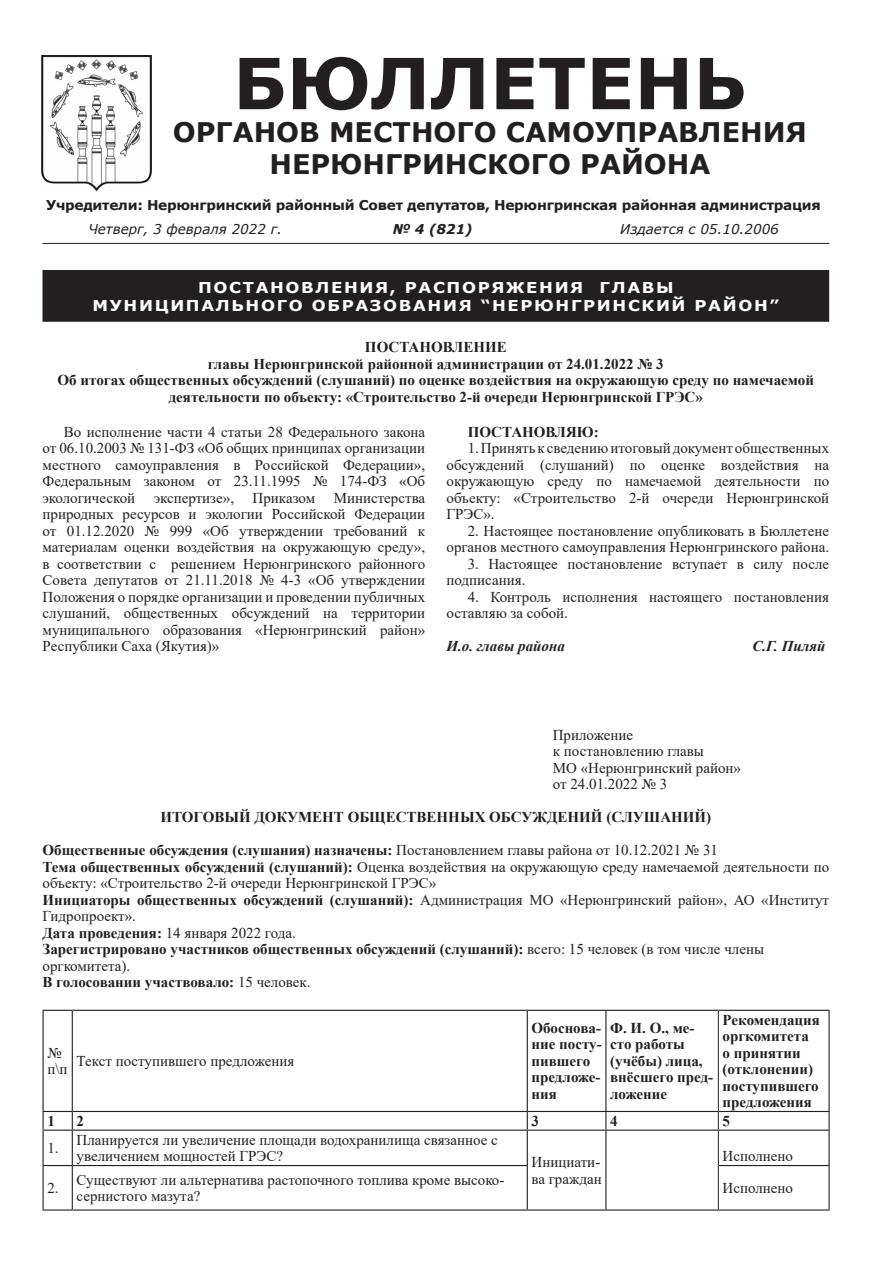
<style>
.page{position:relative;width:893px;height:1263px;background:#fff}
.page>*{position:absolute;margin:0;border:0;box-sizing:border-box;transform-origin:0 0}
.t1{font:700 70.5px "Verdana";color:#231f20}
.t2{font:700 27px "Verdana";color:#231f20}
.Normal_rtf_168{font:15px/16.5px "Times New Roman";color:#231f20}
.Normal_rtf_168-2{font:700 15px/16.5px "Times New Roman";color:#231f20;text-align:center}
.ConsNormal_rtf_14{font:15px/16.5px "Times New Roman";color:#231f20}
.ТЕКСТ_ТАБЛ{font:15px/16.5px "Times New Roman";color:#231f20}
.ТЕКСТ_ТАБЛ-2{font:700 15px/16.5px "Times New Roman";color:#231f20}
.t3{font:700 15px "Verdana";letter-spacing:.1em;color:#fff;scale:1.1 1}
.ПРИЛОЖЕНИЕ{font:15px "Times New Roman";color:#231f20}
.ConsNonformat_rtf_8{font:italic 700 15px "Times New Roman";color:#231f20}
.ConsNormal_rtf_14-2{font:700 15px "Times New Roman";color:#231f20}
.t4{font:700 13.5px "Verdana";letter-spacing:-.02em;color:#231f20}
.t5{font:italic 13.5px "Verdana";color:#231f20}
.t6{font:italic 700 13.5px "Verdana";color:#231f20}
.s1{font-weight:400}
.s2{font-weight:700}
</style>
<div class="page">
<hr style="left:43px;top:243px;width:786px;height:1px;background:#231f20">
<img style="left:41px;top:55px;width:110px;height:137px">
<div style="left:43px;top:271px;width:785px;height:50px;background:#231f20"></div>
<div style="left:43px;top:270px;width:786px;height:52px;border:2px solid #231f20"></div>
<hr style="left:43px;top:1011px;width:1px;height:100px;background:#231f20">
<hr style="left:72px;top:1011px;width:1px;height:100px;background:#231f20">
<hr style="left:527px;top:1011px;width:1px;height:100px;background:#231f20">
<hr style="left:605px;top:1011px;width:1px;height:100px;background:#231f20">
<hr style="left:718px;top:1011px;width:1px;height:100px;background:#231f20">
<hr style="left:828px;top:1011px;width:2px;height:100px;background:#231f20">
<svg style="left:527px;top:1112px;width:1px;height:17px"></svg>
<svg style="left:605px;top:1112px;width:1px;height:17px"></svg>
<svg style="left:718px;top:1112px;width:1px;height:17px"></svg>
<svg style="left:828px;top:1112px;width:2px;height:17px"></svg>
<hr style="left:43px;top:1131px;width:1px;height:34px;background:#231f20">
<hr style="left:72px;top:1131px;width:1px;height:34px;background:#231f20">
<hr style="left:527px;top:1131px;width:1px;height:34px;background:#231f20">
<hr style="left:605px;top:1131px;width:1px;height:34px;background:#231f20">
<hr style="left:605px;top:1165px;width:1px;height:44px;background:#231f20">
<hr style="left:718px;top:1131px;width:1px;height:34px;background:#231f20">
<hr style="left:828px;top:1131px;width:2px;height:34px;background:#231f20">
<hr style="left:43px;top:1166px;width:1px;height:43px;background:#231f20">
<hr style="left:72px;top:1166px;width:1px;height:43px;background:#231f20">
<hr style="left:527px;top:1166px;width:1px;height:43px;background:#231f20">
<hr style="left:718px;top:1165px;width:1px;height:44px;background:#231f20">
<hr style="left:828px;top:1166px;width:2px;height:43px;background:#231f20">
<svg style="left:43px;top:1010px;width:29px;height:1px"></svg>
<hr style="left:72px;top:1010px;width:455px;height:1px;background:#231f20">
<hr style="left:527px;top:1010px;width:79px;height:1px;background:#231f20">
<hr style="left:606px;top:1010px;width:112px;height:1px;background:#231f20">
<hr style="left:718px;top:1010px;width:112px;height:1px;background:#231f20">
<svg style="left:43px;top:1111px;width:30px;height:18px"></svg>
<hr style="left:72px;top:1111px;width:455px;height:1px;background:#231f20">
<hr style="left:527px;top:1111px;width:79px;height:1px;background:#231f20">
<hr style="left:606px;top:1111px;width:112px;height:1px;background:#231f20">
<hr style="left:718px;top:1111px;width:112px;height:1px;background:#231f20">
<hr style="left:43px;top:1129px;width:29px;height:2px;background:#231f20">
<hr style="left:72px;top:1129px;width:455px;height:2px;background:#231f20">
<hr style="left:527px;top:1129px;width:79px;height:2px;background:#231f20">
<hr style="left:606px;top:1129px;width:112px;height:2px;background:#231f20">
<hr style="left:718px;top:1129px;width:112px;height:2px;background:#231f20">
<svg style="left:43px;top:1165px;width:29px;height:1px"></svg>
<hr style="left:72px;top:1165px;width:456px;height:1px;background:#231f20">
<hr style="left:719px;top:1165px;width:111px;height:1px;background:#231f20">
<svg style="left:43px;top:1209px;width:29px;height:1px"></svg>
<hr style="left:72px;top:1209px;width:455px;height:1px;background:#231f20">
<hr style="left:527px;top:1209px;width:79px;height:1px;background:#231f20">
<hr style="left:606px;top:1209px;width:112px;height:1px;background:#231f20">
<hr style="left:718px;top:1209px;width:112px;height:1px;background:#231f20">
<p class="t1" style="left:233px;top:34px;width:515px">БЮЛЛЕТЕНЬ</p>
<p class="t2" style="left:173px;top:113px;width:636px">ОРГАНОВ МЕСТНОГО САМОУПРАВЛЕНИЯ</p>
<p class="t2" style="left:269px;top:145px;width:442px">НЕРЮНГРИНСКОГО РАЙОНА</p>
<p class="t4" style="left:46px;top:196px;width:776px">Учредители: Нерюнгринский районный Совет депутатов, Нерюнгринская районная администрация</p>
<p class="t5" style="left:88px;top:220px;width:195px">Четверг, 3 февраля 2022 г.</p>
<p class="t6" style="left:393px;top:220px;width:81px">№ 4 (821)</p>
<p class="t5" style="left:620px;top:220px;width:160px">Издается с 05.10.2006</p>
<p class="t3" style="left:198px;top:277px;width:434px">ПОСТАНОВЛЕНИЯ, РАСПОРЯЖЕНИЯ ГЛАВЫ</p>
<p class="t3" style="left:93px;top:295px;width:626px">МУНИЦИПАЛЬНОГО ОБРАЗОВАНИЯ “НЕРЮНГРИНСКИЙ РАЙОН”</p>
<p class="Normal_rtf_168-2" style="left:365px;top:339px;width:143px">ПОСТАНОВЛЕНИЕ</p>
<p class="Normal_rtf_168-2" style="left:208px;top:355px;width:457px">главы Нерюнгринской районной администрации от 24.01.2022 № 3</p>
<p class="Normal_rtf_168-2" style="left:58px;top:372px;width:758px">Об итогах общественных обсуждений (слушаний) по оценке воздействия на окружающую среду по намечаемой деятельности по объекту: «Строительство 2-й очереди Нерюнгринской ГРЭС»</p>
<p class="Normal_rtf_168" style="left:43px;top:423px;width:384px;text-align:justify;text-indent:21px">Во исполнение части 4 статьи 28 Федерального закона от 06.10.2003 № 131-ФЗ «Об общих принципах организации местного самоуправления в Российской Федерации», Федеральным законом от 23.11.1995 № 174-ФЗ «Об экологической экспертизе», Приказом Министерства природных ресурсов и экологии Российской Федерации от 01.12.2020 № 999 «Об утверждении требований к материалам оценки воздействия на окружающую среду», в соответствии с решением Нерюнгринского районного Совета депутатов от 21.11.2018 № 4-3 «Об утверждении Положения о порядке организации и проведении публичных слушаний, общественных обсуждений на территории муниципального образования «Нерюнгринский район» Республики Саха (Якутия)»</p>
<p class="ConsNormal_rtf_14-2" style="left:468px;top:421px;width:133px">ПОСТАНОВЛЯЮ:</p>
<p class="ConsNormal_rtf_14" style="left:446px;top:439px;width:384px;text-align:justify;text-indent:21px">1. Принять к сведению итоговый документ общественных обсуждений (слушаний) по оценке воздействия на окружающую среду по намечаемой деятельности по объекту: «Строительство 2-й очереди Нерюнгринской ГРЭС».</p>
<p class="ConsNormal_rtf_14" style="left:446px;top:522px;width:384px;text-align:right">2. Настоящее постановление опубликовать в Бюллетене органов местного самоуправления Нерюнгринского района.</p>
<p class="ConsNormal_rtf_14" style="left:446px;top:555px;width:384px;text-indent:21px">3. Настоящее постановление вступает в силу после подписания.</p>
<p class="ConsNormal_rtf_14" style="left:446px;top:588px;width:384px;text-indent:21px">4. Контроль исполнения настоящего постановления оставляю за собой.</p>
<p class="ConsNonformat_rtf_8" style="left:446px;top:636px;width:120px">И.о. главы района</p>
<p class="ConsNonformat_rtf_8" style="left:752px;top:636px;width:74px">С.Г. Пиляй</p>
<p class="ПРИЛОЖЕНИЕ" style="left:553px;top:724px;width:82px">Приложение</p>
<p class="ПРИЛОЖЕНИЕ" style="left:553px;top:741px;width:153px">к постановлению главы</p>
<p class="ПРИЛОЖЕНИЕ" style="left:553px;top:757px;width:190px">МО «Нерюнгринский район»</p>
<p class="ПРИЛОЖЕНИЕ" style="left:553px;top:774px;width:116px">от 24.01.2022 № 3</p>
<p class="Normal_rtf_168-2" style="left:160px;top:808px;width:552px">ИТОГОВЫЙ ДОКУМЕНТ ОБЩЕСТВЕННЫХ ОБСУЖДЕНИЙ (СЛУШАНИЙ)</p>
<p class="Normal_rtf_168-2" style="left:43px;top:841px;width:677px">Общественные обсуждения (слушания) назначены: <span class="s1">Постановлением главы района от 10.12.2021 № 31</span></p>
<p class="Normal_rtf_168" style="left:43px;top:858px;width:788px"><span class="s2">Тема общественных обсуждений (слушаний):</span> Оценка воздействия на окружающую среду намечаемой деятельности по объекту: «Строительство 2-й очереди Нерюнгринской ГРЭС»</p>
<p class="Normal_rtf_168" style="left:43px;top:891px;width:788px"><span class="s2">Инициаторы общественных обсуждений (слушаний):</span> Администрация МО «Нерюнгринский район», АО «Институт<br>Гидропроект».</p>
<p class="Normal_rtf_168" style="left:43px;top:924px;width:255px"><span class="s2">Дата проведения:</span> 14 января 2022 года.</p>
<p class="Normal_rtf_168-2" style="left:43px;top:940px;width:723px;text-align:left">Зарегистрировано участников общественных обсуждений (слушаний): <span class="s1">всего: 15 человек (в том числе члены оргкомитета).</span></p>
<p class="Normal_rtf_168-2" style="left:43px;top:973px;width:270px">В голосовании участвовало: <span class="s1">15 человек.</span></p>
<p class="ТЕКСТ_ТАБЛ" style="left:47px;top:1044px;width:16px">№</p>
<p class="ТЕКСТ_ТАБЛ" style="left:47px;top:1060px;width:22px">п\п</p>
<p class="ТЕКСТ_ТАБЛ" style="left:77px;top:1052px;width:219px">Текст поступившего предложения</p>
<p class="ТЕКСТ_ТАБЛ-2" style="left:531px;top:1019px;width:72px">Обоснова&shy;ние посту&shy;пившего предложе&shy;ния</p>
<p class="ТЕКСТ_ТАБЛ-2" style="left:610px;top:1019px;width:105px">Ф. И. О., ме&shy;сто работы (учёбы) лица, внёсшего пред&shy;ложение</p>
<p class="ТЕКСТ_ТАБЛ-2" style="left:723px;top:1011px;width:99px">Рекомендация оргкомитета</p>
<p class="ТЕКСТ_ТАБЛ-2" style="left:723px;top:1044px;width:80px">о принятии</p>
<p class="ТЕКСТ_ТАБЛ-2" style="left:723px;top:1060px;width:92px">(отклонении)</p>
<p class="ТЕКСТ_ТАБЛ-2" style="left:723px;top:1077px;width:98px">поступившего предложения</p>
<p class="ТЕКСТ_ТАБЛ-2" style="left:47px;top:1112px;width:9px">1</p>
<p class="ТЕКСТ_ТАБЛ-2" style="left:77px;top:1112px;width:9px">2</p>
<p class="ТЕКСТ_ТАБЛ-2" style="left:531px;top:1112px;width:9px">3</p>
<p class="ТЕКСТ_ТАБЛ-2" style="left:610px;top:1112px;width:9px">4</p>
<p class="ТЕКСТ_ТАБЛ-2" style="left:723px;top:1112px;width:9px">5</p>
<p class="ТЕКСТ_ТАБЛ" style="left:47px;top:1139px;width:13px">1.</p>
<p class="ТЕКСТ_ТАБЛ" style="left:77px;top:1131px;width:423px">Планируется ли увеличение площади водохранилища связанное с увеличением мощностей ГРЭС?</p>
<p class="ТЕКСТ_ТАБЛ" style="left:723px;top:1147px;width:72px">Исполнено</p>
<p class="ТЕКСТ_ТАБЛ" style="left:531px;top:1153px;width:72px">Инициати&shy;ва граждан</p>
<p class="ТЕКСТ_ТАБЛ" style="left:47px;top:1179px;width:13px">2.</p>
<p class="ТЕКСТ_ТАБЛ" style="left:77px;top:1171px;width:429px">Существуют ли альтернатива растопочного топлива кроме высоко&shy;сернистого мазута?</p>
<p class="ТЕКСТ_ТАБЛ" style="left:723px;top:1179px;width:72px">Исполнено</p>
</div>
